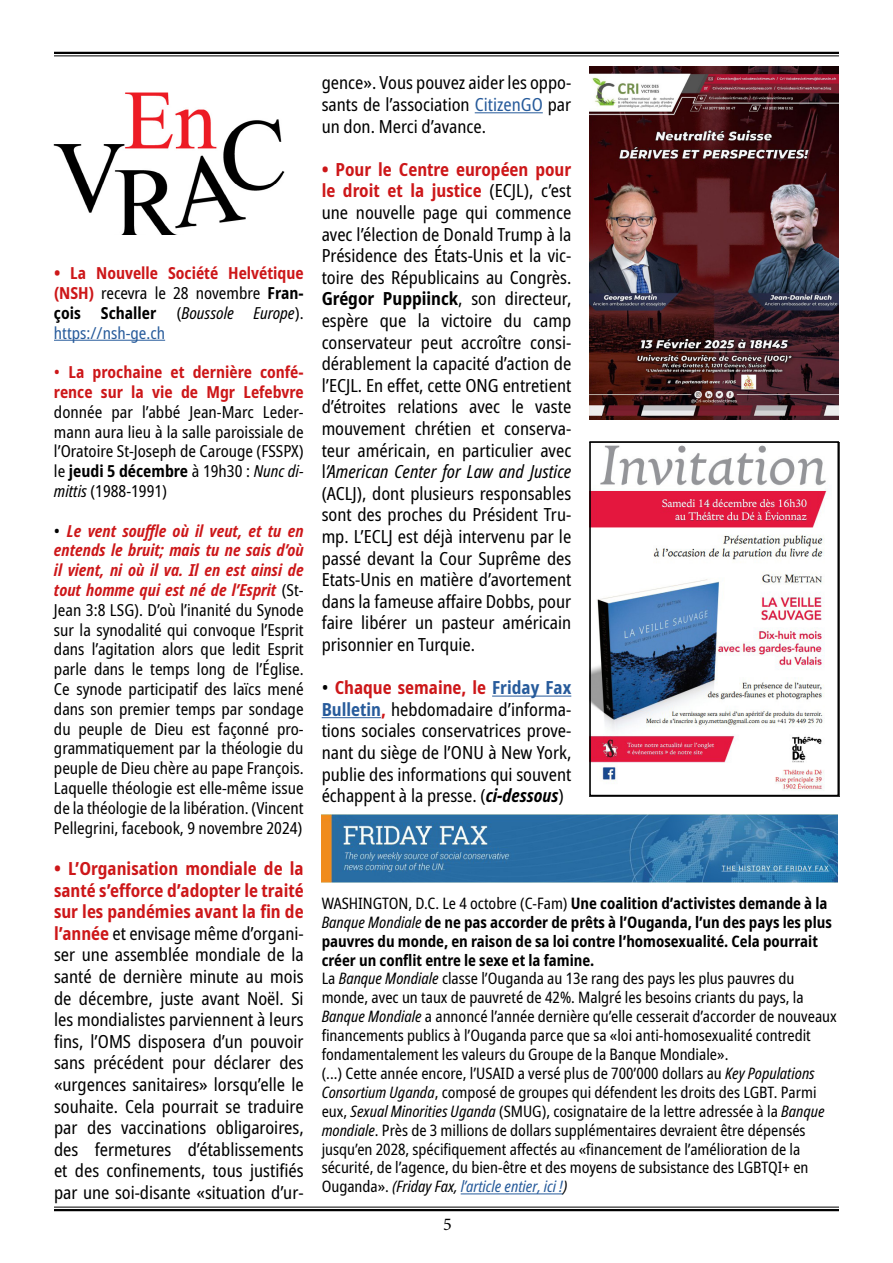
<style>
.page{position:relative;width:893px;height:1263px;background:#fff}
.page>*{position:absolute;margin:0;border:0;box-sizing:border-box;transform-origin:0 0}
.t1{font:condensed 18px/21.6px "Noto Sans";color:#000;text-align:justify}
.t2{font:18px "Minion Pro";color:#000}
.t3{font:condensed 16.5px/19.8px "Noto Sans";color:#000;text-align:justify}
.t4{font:700 condensed 16.5px/19.8px "Noto Sans";color:#cd1719;text-align:justify}
.t5{font:condensed 15.75px/18.9px "Noto Sans";color:#000}
.s1{font-weight:400;color:#000}
.s2{color:#000}
.s3{font-weight:400;font-style:italic;color:#000}
.s4{font-weight:400;color:#275b9b}
.s5{font-weight:400}
.s6{font-weight:700}
.s7{font-style:italic}
.s8{font-weight:700;font-style:italic;color:#cd1719}
.s9{font-weight:700;color:#cd1719}
.s10{color:#275b9b}
.s11{font-weight:700;color:#275b9b}
.s12{font-weight:700;font-style:italic}
.s13{font-style:italic;color:#275b9b}
</style>
<div class="page">
<img style="left:54px;top:92px;width:231px;height:142px">
<hr style="left:54px;top:52px;width:785px;height:2px;background:#000">
<hr style="left:54px;top:55px;width:785px;height:1px;background:#000">
<hr style="left:54px;top:1207px;width:785px;height:1px;background:#000">
<hr style="left:54px;top:1209px;width:785px;height:2px;background:#000">
<hr style="left:54px;top:340px;width:111px;height:1px;background:#275b9b">
<img style="left:322px;top:814px;width:516px;height:68px">
<hr style="left:475px;top:112px;width:68px;height:1px;background:#275b9b">
<hr style="left:492px;top:696px;width:79px;height:1px;background:#275b9b">
<hr style="left:322px;top:717px;width:59px;height:1px;background:#275b9b">
<img style="left:589px;top:67px;width:249px;height:352px">
<img style="left:592px;top:445px;width:236px;height:346px">
<div style="left:589px;top:441px;width:250px;height:355px;border:2px solid #000"></div>
<hr style="left:461px;top:1193px;width:102px;height:1px;background:#275b9b">
<p class="t4" style="left:54px;top:264px;width:251px">• La Nouvelle Société Helvétique (NSH) <span class="s1">recevra le 28 novembre</span> <span class="s2">Fran&shy;çois Schaller</span> <span class="s1">(</span><span class="s3">Boussole Europe</span><span class="s1">). </span><span class="s4">https://nsh-ge.ch</span></p>
<p class="t4" style="left:54px;top:363px;width:251px"><span class="s5">•</span> La prochaine et dernière confé&shy;rence sur la vie de Mgr Lefebvre</p>
<p class="t3" style="left:54px;top:402px;width:251px">donnée par l’abbé Jean-Marc Leder&shy;mann aura lieu à la salle paroissiale de l’Oratoire St-Joseph de Carouge (FSSPX) le <span class="s6">jeudi 5 décembre</span> à 19h30 : <span class="s7">Nunc di&shy;mittis</span> (1988-1991)</p>
<p class="t3" style="left:54px;top:521px;width:251px">• <span class="s8">Le vent souffle où il veut, et tu en entends le bruit; mais tu ne sais d’où il vient, ni où il va. Il en est ainsi de tout homme qui est né de l’Esprit</span> (St-Jean 3:8 LSG). D’où l’inanité du Synode sur la synodalité qui convoque l’Esprit dans l’agitation alors que ledit Esprit parle dans le temps long de l’Église.<br>Ce synode participatif des laïcs mené dans son premier temps par sondage du peuple de Dieu est façonné pro&shy;grammatiquement par la théologie du peuple de Dieu chère au pape François.<br>Laquelle théologie est elle-même issue de la théologie de la libération. (Vincent Pellegrini, facebook, 9 novembre 2024)</p>
<p class="t1" style="left:54px;top:858px;width:251px"><span class="s9">• L’Organisation mondiale de la santé s’efforce d’adopter le traité sur les pandémies avant la fin de l’année</span> et envisage même d’organi&shy;ser une assemblée mondiale de la santé de dernière minute au mois de décembre, juste avant Noël. Si les mondialistes parviennent à leurs fins, l’OMS disposera d’un pouvoir sans précédent pour déclarer des «urgences sanitaires» lorsqu’elle le souhaite. Cela pourrait se traduire par des vaccinations obligaroires, des fermetures d’établissements et des confinements, tous justifiés par une soi-disante «situation d’ur-</p>
<p class="t1" style="left:322px;top:73px;width:251px">gence». Vous pouvez aider les oppo&shy;sants de l’association <span class="s10">CitizenGO</span> par un don. Merci d’avance.</p>
<p class="t1" style="left:322px;top:159px;width:251px"><span class="s9">• Pour le Centre européen pour le droit et la justice</span> (ECJL), c’est une nouvelle page qui commence avec l’élection de Donald Trump à la Présidence des États-Unis et la vic&shy;toire des Républicains au Congrès.<br><span class="s6">Grégor Puppiinck</span>, son directeur, espère que la victoire du camp conservateur peut accroître consi&shy;dérablement la capacité d’action de l’ECJL. En effet, cette ONG entretient d’étroites relations avec le vaste mouvement chrétien et conserva&shy;teur américain, en particulier avec l<span class="s7">’American Center for Law and Justice </span>(ACLJ), dont plusieurs responsables sont des proches du Président Tru&shy;mp. L’ECLJ est déjà intervenu par le passé devant la Cour Suprême des Etats-Unis en matière d’avortement dans la fameuse affaire Dobbs, pour faire libérer un pasteur américain prisonnier en Turquie.</p>
<p class="t1" style="left:322px;top:677px;width:251px">• <span class="s9">Chaque semaine, le</span> <span class="s11">Friday Fax Bulletin</span><span class="s9">,</span> hebdomadaire d’informa&shy;tions sociales conservatrices prove&shy;nant du siège de l’ONU à New York, publie des informations qui souvent échappent à la presse. (<span class="s12">ci-dessous</span>)</p>
<p class="t5" style="left:322px;top:894px;width:517px">WASHINGTON, D.C. Le 4 octobre (C-Fam) <span class="s6">Une coalition d’activistes demande à la </span><span class="s7">Banque Mondiale</span> <span class="s6">de ne pas accorder de prêts à l’Ouganda, l’un des pays les plus pauvres du monde, en raison de sa loi contre l’homosexualité. Cela pourrait créer un conflit entre le sexe et la famine.<br></span>La <span class="s7">Banque Mondiale</span> classe l’Ouganda au 13e rang des pays les plus pauvres du monde, avec un taux de pauvreté de 42%. Malgré les besoins criants du pays, la <span class="s7">Banque Mondiale</span> a annoncé l’année dernière qu’elle cesserait d’accorder de nouveaux financements publics à l’Ouganda parce que sa «loi anti-homosexualité contredit fondamentalement les valeurs du Groupe de la Banque Mondiale».<br>(...) Cette année encore, l’USAID a versé plus de 700’000 dollars au <span class="s7">Key Populations Consortium Uganda</span>, composé de groupes qui défendent les droits des LGBT. Parmi eux, <span class="s7">Sexual Minorities Uganda</span> (SMUG), cosignataire de la lettre adressée à la <span class="s7">Banque mondiale</span>. Près de 3 millions de dollars supplémentaires devraient être dépensés jusqu’en 2028, spécifiquement affectés au «financement de l’amélioration de la sécurité, de l’agence, du bien-être et des moyens de subsistance des LGBTQI+ en Ouganda». <span class="s7">(Friday Fax,</span> <span class="s13">l’article entier, ici !</span><span class="s7">)</span></p>
<p class="t2" style="left:443px;top:1212px;width:10px">5</p>
</div>
